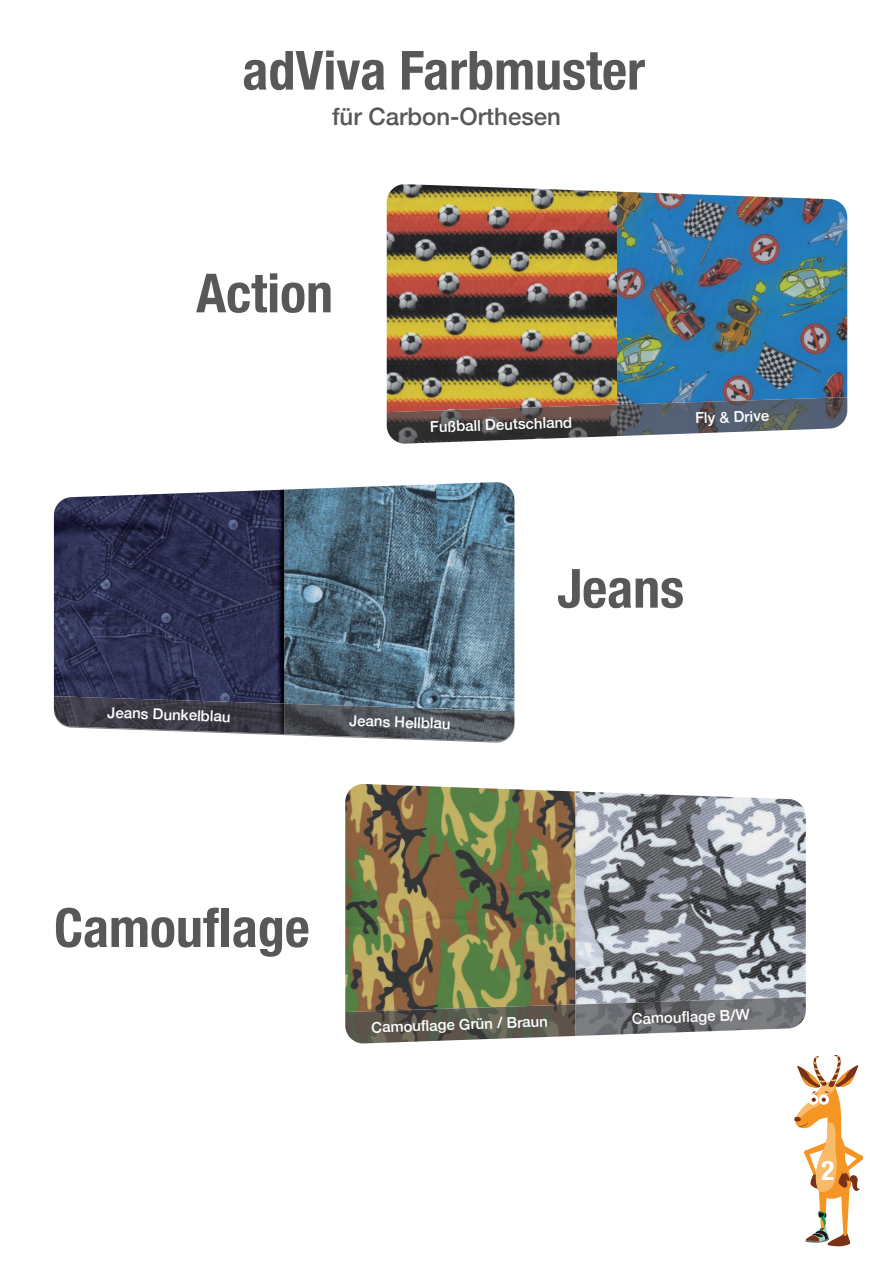
<style>
.page{position:relative;width:893px;height:1263px;background:#fff}
.page>*{position:absolute;margin:0;border:0;box-sizing:border-box;transform-origin:0 0}
.t1{font:700 condensed 54px "Helvetica Neue";color:#57585a}
.t2{font:700 condensed 27px "Helvetica Neue";color:#fff}
.t3{font:500 24px "Helvetica Neue";color:#57585a}
.t4{font:500 15px "Helvetica Neue";color:#fff}
</style>
<div class="page">
<svg style="left:794px;top:1055px;width:69px;height:191px"></svg>
<img style="left:387px;top:184px;width:230px;height:213px">
<img style="left:617px;top:202px;width:230px;height:195px">
<svg style="left:387px;top:397px;width:231px;height:40px;background:#cc7f3f"></svg>
<img style="left:387px;top:405px;width:230px;height:39px">
<img style="left:617px;top:397px;width:230px;height:39px">
<img style="left:284px;top:482px;width:230px;height:222px">
<img style="left:54px;top:490px;width:230px;height:206px">
<img style="left:284px;top:704px;width:230px;height:38px">
<img style="left:54px;top:696px;width:230px;height:38px">
<img style="left:345px;top:784px;width:230px;height:213px">
<img style="left:575px;top:800px;width:231px;height:197px">
<svg style="left:345px;top:997px;width:230px;height:7px;background:#827b4a"></svg>
<img style="left:345px;top:1004px;width:230px;height:39px">
<img style="left:575px;top:997px;width:231px;height:39px">
<h1 class="t1" style="left:242px;top:26px;width:404px">adViva Farbmuster</h1>
<h3 class="t3" style="left:332px;top:97px;width:230px">für Carbon-Orthesen</h3>
<h1 class="t1" style="left:196px;top:248px;width:138px">Action</h1>
<p class="t4" style="left:430px;top:415px;width:144px;rotate:-2deg">Fußball Deutschland</p>
<p class="t4" style="left:695px;top:406px;width:76px;rotate:-2deg">Fly &amp; Drive</p>
<p class="t4" style="left:108px;top:700px;width:125px;rotate:2deg">Jeans Dunkelblau</p>
<p class="t4" style="left:350px;top:708px;width:103px;rotate:2deg">Jeans Hellblau</p>
<h1 class="t1" style="left:557px;top:544px;width:128px">Jeans</h1>
<h1 class="t1" style="left:54px;top:883px;width:257px">Camouflage</h1>
<p class="t4" style="left:371px;top:1015px;width:178px;rotate:-2deg">Camouflage Grün / Braun</p>
<p class="t4" style="left:631px;top:1007px;width:119px;rotate:-2deg">Camouflage B/W</p>
<h2 class="t2" style="left:822px;top:1148px;width:14px">2</h2>
</div>
